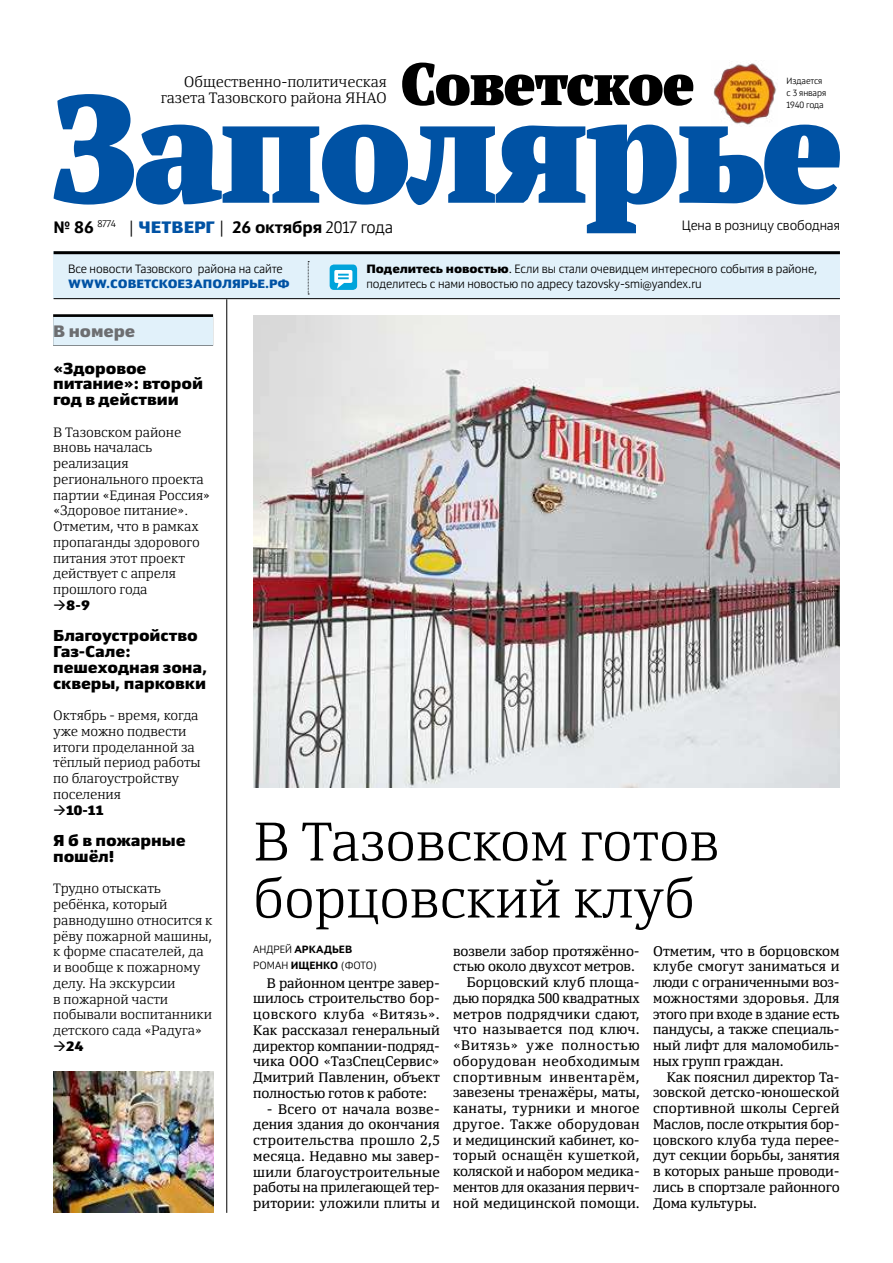
<style>
.page{position:relative;width:893px;height:1263px;background:#fff}
.page>*{position:absolute;margin:0;border:0;box-sizing:border-box;transform-origin:0 0}
.t1{font:300 54px/57px "Yefimov Serif";letter-spacing:-.005em;color:#000}
.t2{font:700 16.5px "Yefimov Sans";letter-spacing:-.005em;color:#000}
.t3{font:900 16.5px "Yefimov Sans";letter-spacing:-.005em;color:#6d6e71}
.t4{font:900 15.75px/15.8px "Yefimov Sans";letter-spacing:-.005em;color:#000}
.t5{font:300 15px/15.8px "Yefimov Serif";letter-spacing:-.005em;color:#000;text-align:right}
.t6{font:13.8px/15.8px "Yefimov Serif";color:#000;text-align:justify}
.t7{font:13.8px "Yefimov Serif";letter-spacing:.02em;color:#000}
.t8{font:13.8px "Yefimov Serif";letter-spacing:.025em;color:#000}
.t9{font:13.8px "Yefimov Serif";letter-spacing:.03em;color:#000}
.t10{font:13.8px "Yefimov Serif";letter-spacing:.045em;color:#000}
.t11{font:13.8px "Yefimov Serif";letter-spacing:.05em;color:#000}
.t12{font:300 13.5px/15.8px "Yefimov Serif";letter-spacing:-.005em;color:#000}
.t13{font:300 13.5px "Yefimov Sans";letter-spacing:-.005em;color:#000}
.t14{font:900 13.5px "Yefimov Sans";color:#000}
.t15{font:300 12px/15.8px "Yefimov Sans";letter-spacing:-.005em;color:#000}
.t16{font:900 12px "Yefimov Sans";letter-spacing:.005em;color:#0052a4}
.t17{font:300 10.5px/15.8px "Yefimov Sans";letter-spacing:.005em;color:#000}
.t18{font:300 9px/12px "Yefimov Sans";letter-spacing:-.005em;color:#000}
.s1{font-weight:300}
.s2{font-weight:900;color:#0052a4}
.s3{font-weight:900}
.s4{font-weight:700}
</style>
<div class="page">
<div style="left:53px;top:314px;width:160px;height:32px;background:#060707"></div>
<div style="left:53px;top:317px;width:160px;height:28px;background:#e1f1fa"></div>
<div style="left:54px;top:251px;width:786px;height:47px;background:#e1f1fa"></div>
<hr style="left:54px;top:251px;width:786px;height:3px;background:#000">
<svg style="left:308px;top:261px;width:1px;height:34px"></svg>
<div style="left:330px;top:264px;width:27px;height:26px;background:#00a4db;border-radius:4px"></div>
<svg style="left:334px;top:270px;width:18px;height:19px"></svg>
<hr style="left:54px;top:298px;width:786px;height:1px;background:#000">
<img style="left:713px;top:63px;width:63px;height:31px">
<svg style="left:54px;top:94px;width:786px;height:139px"></svg>
<svg style="left:402px;top:63px;width:291px;height:43px"></svg>
<hr style="left:226px;top:299px;width:1px;height:914px;background:#000">
<img style="left:253px;top:315px;width:587px;height:472px">
<img style="left:53px;top:1072px;width:160px;height:140px">
<p class="t5" style="left:161px;top:75px;width:227px">Общественно-политическая газета Тазовского района ЯНАО</p>
<p class="t2" style="left:54px;top:218px;width:341px">№ 86 <sup>8774</sup> <span class="s1">|</span> <span class="s2">ЧЕТВЕРГ</span> <span class="s1">|</span> 26 октября <span class="s1">2017 года</span></p>
<p class="t18" style="left:786px;top:75px;width:41px">Издается с 3 января<br>1940 года</p>
<p class="t13" style="left:682px;top:219px;width:160px">Цена в розницу свободная</p>
<p class="t15" style="left:68px;top:261px;width:216px">Все новости Тазовского района на сайте</p>
<p class="t16" style="left:68px;top:279px;width:223px">WWW.СОВЕТСКОЕЗАПОЛЯРЬЕ.РФ</p>
<p class="t15" style="left:366px;top:261px;width:452px"><span class="s3">Поделитесь новостью</span>. Если вы стали очевидцем интересного события в районе, поделитесь с нами новостью по адресу tazovsky-smi@yandex.ru</p>
<p class="t3" style="left:53px;top:325px;width:84px">В номере</p>
<p class="t4" style="left:53px;top:361px;width:151px">«Здоровое питание»: второй год в действии</p>
<p class="t12" style="left:53px;top:425px;width:159px">В Тазовском районе вновь началась реализация регионального проекта партии «Единая Россия» «Здоровое питание».<br>Отметим, что в рамках пропаганды здорового питания этот проект действует с апреля прошлого года</p>
<p class="t14" style="left:53px;top:599px;width:38px">→8-9</p>
<p class="t4" style="left:53px;top:629px;width:156px">Благоустройство<br>Газ-Сале: пешеходная зона, скверы, парковки</p>
<p class="t12" style="left:53px;top:709px;width:149px">Октябрь - время, когда уже можно подвести итоги проделанной за тёплый период работы по благоустройству поселения</p>
<p class="t14" style="left:53px;top:804px;width:52px">→10-11</p>
<p class="t4" style="left:53px;top:834px;width:134px">Я б в пожарные пошёл!</p>
<p class="t12" style="left:53px;top:882px;width:161px">Трудно отыскать ребёнка, который равнодушно относится к рёву пожарной машины, к форме спасателей, да и вообще к пожарному делу. На экскурсии<br>в пожарной части побывали воспитанники детского сада «Радуга»</p>
<p class="t14" style="left:53px;top:1040px;width:32px">→24</p>
<h1 class="t1" style="left:253px;top:817px;width:468px">В Тазовском готов борцовский клуб</h1>
<p class="t6" style="left:453px;top:944px;width:188px">возвели забор протяжённо-</p>
<p class="t6" style="left:453px;top:960px;width:183px">стью около двухсот метров.</p>
<p class="t6" style="left:467px;top:975px;width:174px">Борцовский клуб площа-</p>
<p class="t6" style="left:453px;top:991px;width:188px">дью порядка 500 квадратных</p>
<p class="t7" style="left:453px;top:1008px;width:188px">метров подрядчики сдают,</p>
<p class="t9" style="left:453px;top:1024px;width:188px">что называется под ключ.</p>
<p class="t11" style="left:453px;top:1039px;width:188px">«Витязь» уже полностью</p>
<p class="t9" style="left:453px;top:1055px;width:188px">оборудован необходимым</p>
<p class="t10" style="left:453px;top:1071px;width:188px">спортивным инвентарём,</p>
<p class="t6" style="left:453px;top:1086px;width:188px">завезены тренажёры, маты,</p>
<p class="t8" style="left:453px;top:1102px;width:188px">канаты, турники и многое</p>
<p class="t8" style="left:453px;top:1118px;width:188px">другое. Также оборудован</p>
<p class="t6" style="left:453px;top:1133px;width:188px">и медицинский кабинет, ко-</p>
<p class="t7" style="left:453px;top:1150px;width:188px">торый оснащён кушеткой,</p>
<p class="t6" style="left:453px;top:1164px;width:188px">коляской и набором медика-</p>
<p class="t6" style="left:453px;top:1180px;width:188px">ментов для оказания первич-</p>
<p class="t6" style="left:453px;top:1196px;width:188px">ной медицинской помощи.</p>
<p class="t17" style="left:253px;top:942px;width:125px">АНДРЕЙ <span class="s4">АРКАДЬЕВ<br></span>РОМАН <span class="s4">ИЩЕНКО</span> (ФОТО)</p>
<p class="t6" style="left:253px;top:976px;width:188px;text-indent:14px">В районном центре завер&shy;шилось строительство бор&shy;цовского клуба «Витязь».<br>Как рассказал генеральный директор компании-подряд&shy;чика ООО «ТазСпецСервис» Дмитрий Павленин, объект полностью готов к работе:</p>
<p class="t6" style="left:253px;top:1102px;width:188px;text-indent:14px">- Всего от начала возве&shy;дения здания до окончания строительства прошло 2,5 месяца. Недавно мы завер&shy;шили благоустроительные работы на прилегающей тер&shy;ритории: уложили плиты и</p>
<p class="t6" style="left:653px;top:944px;width:188px">Отметим, что в борцовском клубе смогут заниматься и люди с ограниченными воз&shy;можностями здоровья. Для этого при входе в здание есть пандусы, а также специаль&shy;ный лифт для маломобиль&shy;ных групп граждан.</p>
<p class="t6" style="left:653px;top:1070px;width:188px;text-indent:14px">Как пояснил директор Та&shy;зовской детско-юношеской спортивной школы Сергей Маслов, после открытия бор&shy;цовского клуба туда перее&shy;дут секции борьбы, занятия в которых раньше проводи&shy;лись в спортзале районного Дома культуры.</p>
</div>
